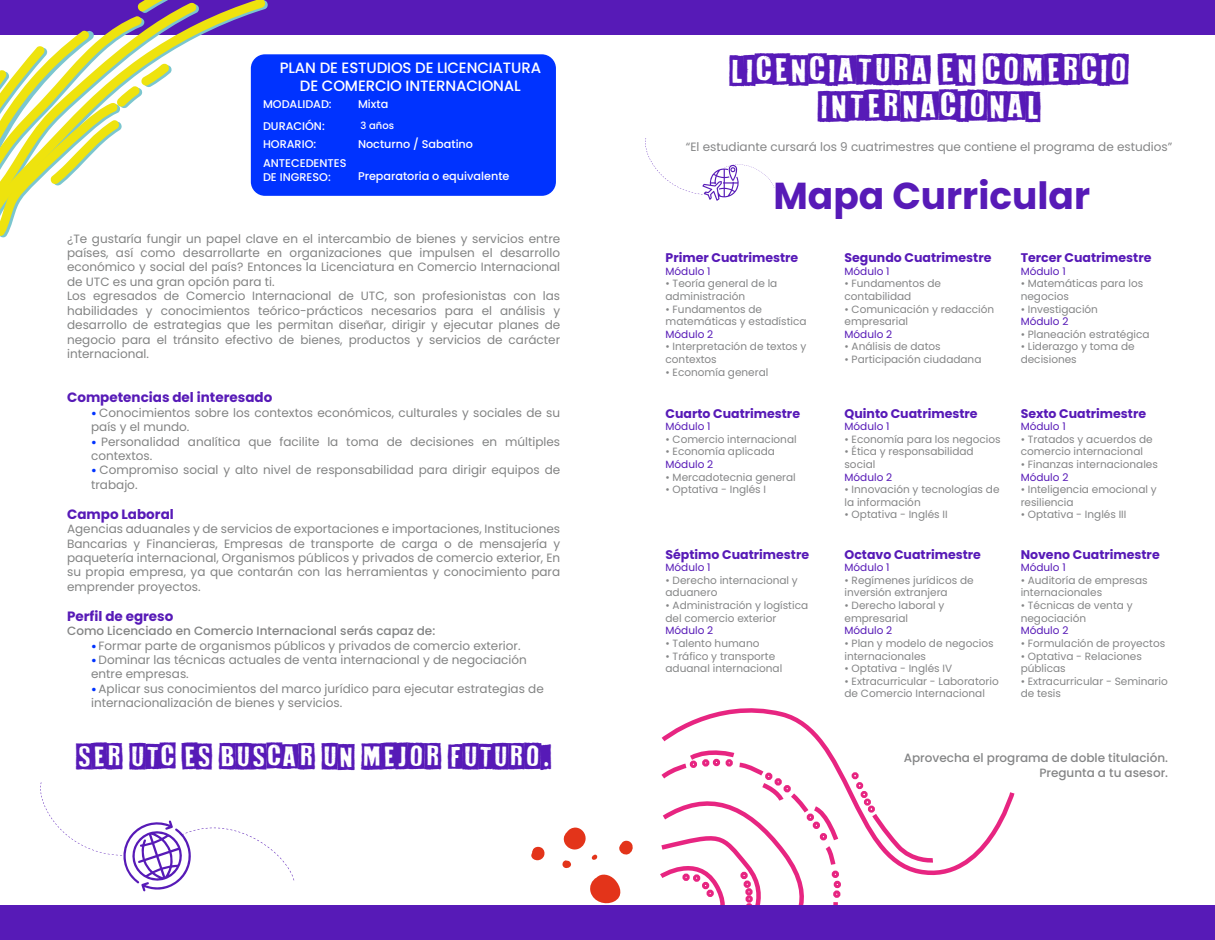
<style>
.page{position:relative;width:1215px;height:940px;background:#fff}
.page>*{position:absolute;margin:0;border:0;box-sizing:border-box;transform-origin:0 0}
.t1{font:700 37.5px "Poppins";color:#571ab7}
.t2{font:900 30px/36px "White On";color:#571ab7;text-align:center}
.t3{font:900 25.5px "White On";color:#571ab7}
.t4{font:500 15px/18px "Poppins";letter-spacing:-.01em;color:#fff;text-align:center}
.t5{font:700 13.5px "Poppins";color:#571ab7}
.t6{font:700 12.6px "Poppins";color:#571ab7}
.t7{font:12px/14.4px "Poppins";color:#828383}
.t8{font:12px "Poppins";color:#848586}
.t9{font:500 12px/14.4px "Poppins";color:#848586;text-align:right}
.t10{font:500 12px "Poppins";color:#828383}
.t11{font:500 11.25px/21.8px "Poppins";color:#fff}
.t12{font:10.5px/12.6px "Poppins";color:#848586}
.t13{font:10.5px "Poppins";color:#571ab7}
.t14{font:500 9.9px "Poppins";color:#fff}
.s1{font-weight:900;font-size:10.5px;color:#03f}
</style>
<div class="page">
<svg style="left:661px;top:708px;width:354px;height:177px"></svg>
<svg style="left:869px;top:810px;width:68px;height:55px"></svg>
<div style="left:867px;top:805px;width:7px;height:7px;border:4px solid #e72581;border-radius:50%"></div>
<div style="left:863px;top:798px;width:7px;height:7px;border:4px solid #e72581;border-radius:50%"></div>
<div style="left:860px;top:791px;width:7px;height:7px;border:4px solid #e72581;border-radius:50%"></div>
<div style="left:856px;top:782px;width:7px;height:7px;border:4px solid #e72581;border-radius:50%"></div>
<div style="left:851px;top:772px;width:7px;height:7px;border:4px solid #e72581;border-radius:50%"></div>
<svg style="left:660px;top:748px;width:180px;height:157px"></svg>
<div style="left:0;top:0;width:1214px;height:35px;background:#571ab7"></div>
<svg style="left:199px;top:0;width:68px;height:196px"></svg>
<svg style="left:0;top:0;width:199px;height:238px"></svg>
<div style="left:251px;top:54px;width:305px;height:142px;background:#03f;border-radius:14px"></div>
<div style="left:0;top:905px;width:1214px;height:35px;background:#571ab7"></div>
<svg style="left:531px;top:846px;width:14px;height:14px"></svg>
<svg style="left:562px;top:827px;width:71px;height:77px"></svg>
<svg style="left:645px;top:138px;width:129px;height:63px"></svg>
<svg style="left:40px;top:782px;width:254px;height:109px"></svg>
<p class="t4" style="left:279px;top:59px;width:263px">PLAN DE ESTUDIOS DE LICENCIATURA<br>DE COMERCIO INTERNACIONAL</p>
<p class="t11" style="left:358px;top:94px;width:32px">Mixta</p>
<p class="t11" style="left:358px;top:133px;width:116px">Nocturno / Sabatino</p>
<p class="t11" style="left:263px;top:94px;width:70px">MODALIDAD:<br>DURACIÓN:</p>
<p class="t14" style="left:360px;top:120px;width:35px">3 años</p>
<p class="t11" style="left:263px;top:135px;width:85px;line-height:19px">HORARIO:<br>ANTECEDENTES</p>
<p class="t11" style="left:263px;top:166px;width:69px">DE INGRESO:</p>
<p class="t11" style="left:358px;top:165px;width:153px">Preparatoria o equivalente</p>
<p class="t7" style="left:67px;top:231px;width:494px">¿Te gustaría fungir un papel clave en el intercambio de bienes y servicios entre países, así como desarrollarte en organizaciones que impulsen el desarrollo económico y social del país? Entonces la Licenciatura en Comercio Internacional de UTC es una gran opción para ti.<br>Los egresados de Comercio Internacional de UTC, son profesionistas con las habilidades y conocimientos teórico-prácticos necesarios para el análisis y desarrollo de estrategias que les permitan diseñar, dirigir y ejecutar planes de negocio para el tránsito efectivo de bienes, productos y servicios de carácter internacional.</p>
<p class="t5" style="left:67px;top:390px;width:207px">Competencias del interesado</p>
<p class="t7" style="left:91px;top:405px;width:470px"><span class="s1">•</span> Conocimientos sobre los contextos económicos, culturales y sociales de su país y el mundo.</p>
<p class="t7" style="left:91px;top:434px;width:470px"><span class="s1">•</span> Personalidad analítica que facilite la toma de decisiones en múltiples contextos.</p>
<p class="t7" style="left:91px;top:463px;width:470px"><span class="s1">•</span> Compromiso social y alto nivel de responsabilidad para dirigir equipos de trabajo.</p>
<p class="t5" style="left:67px;top:506px;width:108px">Campo Laboral</p>
<p class="t7" style="left:67px;top:522px;width:494px;text-align:justify">Agencias aduanales y de servicios de exportaciones e importaciones, Instituciones Bancarias y Financieras, Empresas de transporte de carga o de mensajería y paquetería internacional, Organismos públicos y privados de comercio exterior, En su propia empresa, ya que contarán con las herramientas y conocimiento para emprender proyectos.</p>
<p class="t5" style="left:67px;top:608px;width:108px">Perfil de egreso</p>
<p class="t10" style="left:67px;top:624px;width:369px">Como Licenciado en Comercio Internacional serás capaz de:</p>
<p class="t7" style="left:91px;top:638px;width:431px"><span class="s1">•</span> Formar parte de organismos públicos y privados de comercio exterior.</p>
<p class="t7" style="left:91px;top:652px;width:437px"><span class="s1">•</span> Dominar las técnicas actuales de venta internacional y de negociación entre empresas.</p>
<p class="t7" style="left:91px;top:681px;width:454px"><span class="s1">•</span> Aplicar sus conocimientos del marco jurídico para ejecutar estrategias de internacionalización de bienes y servicios.</p>
<h3 class="t3" style="left:77px;top:741px;width:475px">SER UTC ES BUSCAR UN MEJOR FUTURO.</h3>
<h2 class="t2" style="left:729px;top:51px;width:400px">LICENCIATURA EN COMERCIO<br>INTERNACIONAL</h2>
<p class="t8" style="left:685px;top:140px;width:488px">“El estudiante cursará los 9 cuatrimestres que contiene el programa de estudios”</p>
<h1 class="t1" style="left:773px;top:174px;width:318px">Mapa Curricular</h1>
<p class="t6" style="left:665px;top:250px;width:134px">Primer Cuatrimestre</p>
<p class="t13" style="left:665px;top:265px;width:47px">Módulo 1</p>
<p class="t12" style="left:665px;top:277px;width:113px">• Teoría general de la administración</p>
<p class="t12" style="left:665px;top:303px;width:142px">• Fundamentos de matemáticas y estadística</p>
<p class="t13" style="left:665px;top:328px;width:49px">Módulo 2</p>
<p class="t12" style="left:665px;top:340px;width:142px">• Interpretación de textos y contextos</p>
<p class="t12" style="left:665px;top:366px;width:104px">• Economía general</p>
<p class="t6" style="left:844px;top:250px;width:148px">Segundo Cuatrimestre</p>
<p class="t13" style="left:844px;top:265px;width:47px">Módulo 1</p>
<p class="t12" style="left:844px;top:277px;width:98px">• Fundamentos de contabilidad</p>
<p class="t12" style="left:844px;top:303px;width:151px">• Comunicación y redacción empresarial</p>
<p class="t13" style="left:844px;top:328px;width:49px">Módulo 2</p>
<p class="t12" style="left:844px;top:340px;width:98px">• Análisis de datos</p>
<p class="t12" style="left:844px;top:353px;width:138px">• Participación ciudadana</p>
<p class="t6" style="left:1020px;top:250px;width:132px">Tercer Cuatrimestre</p>
<p class="t13" style="left:1020px;top:265px;width:47px">Módulo 1</p>
<p class="t12" style="left:1020px;top:277px;width:124px">• Matemáticas para los negocios</p>
<p class="t12" style="left:1020px;top:303px;width:79px">• Investigación</p>
<p class="t13" style="left:1020px;top:315px;width:49px">Módulo 2</p>
<p class="t12" style="left:1020px;top:328px;width:130px">• Planeación estratégica</p>
<p class="t12" style="left:1020px;top:340px;width:115px">• Liderazgo y toma de decisiones</p>
<p class="t6" style="left:665px;top:406px;width:136px">Cuarto Cuatrimestre</p>
<p class="t13" style="left:665px;top:420px;width:47px">Módulo 1</p>
<p class="t12" style="left:665px;top:433px;width:133px">• Comercio internacional</p>
<p class="t12" style="left:665px;top:445px;width:111px">• Economía aplicada</p>
<p class="t13" style="left:665px;top:458px;width:49px">Módulo 2</p>
<p class="t12" style="left:665px;top:471px;width:132px">• Mercadotecnia general</p>
<p class="t12" style="left:665px;top:483px;width:102px">• Optativa - Inglés I</p>
<p class="t6" style="left:665px;top:547px;width:145px">Séptimo Cuatrimestre</p>
<p class="t13" style="left:665px;top:561px;width:47px">Módulo 1</p>
<p class="t12" style="left:665px;top:574px;width:134px">• Derecho internacional y aduanero</p>
<p class="t12" style="left:665px;top:599px;width:144px">• Administración y logística del comercio exterior</p>
<p class="t13" style="left:665px;top:624px;width:49px">Módulo 2</p>
<p class="t12" style="left:665px;top:637px;width:95px">• Talento humano</p>
<p class="t12" style="left:665px;top:649px;width:118px">• Tráfico y transporte aduanal internacional</p>
<p class="t6" style="left:844px;top:406px;width:135px">Quinto Cuatrimestre</p>
<p class="t13" style="left:844px;top:420px;width:47px">Módulo 1</p>
<p class="t12" style="left:844px;top:433px;width:158px">• Economía para los negocios</p>
<p class="t12" style="left:844px;top:445px;width:131px">• Ética y responsabilidad social</p>
<p class="t13" style="left:844px;top:471px;width:49px">Módulo 2</p>
<p class="t12" style="left:844px;top:483px;width:156px">• Innovación y tecnologías de la información</p>
<p class="t12" style="left:844px;top:508px;width:105px">• Optativa - Inglés II</p>
<p class="t6" style="left:844px;top:547px;width:138px">Octavo Cuatrimestre</p>
<p class="t13" style="left:844px;top:561px;width:47px">Módulo 1</p>
<p class="t12" style="left:844px;top:574px;width:131px">• Regímenes jurídicos de inversión extranjera</p>
<p class="t12" style="left:844px;top:599px;width:101px">• Derecho laboral y empresarial</p>
<p class="t13" style="left:844px;top:624px;width:49px">Módulo 2</p>
<p class="t12" style="left:844px;top:637px;width:150px">• Plan y modelo de negocios internacionales</p>
<p class="t12" style="left:844px;top:662px;width:109px">• Optativa - Inglés IV</p>
<p class="t12" style="left:844px;top:675px;width:156px">• Extracurricular - Laboratorio de Comercio Internacional</p>
<p class="t6" style="left:1020px;top:406px;width:127px">Sexto Cuatrimestre</p>
<p class="t13" style="left:1020px;top:420px;width:47px">Módulo 1</p>
<p class="t12" style="left:1020px;top:433px;width:133px">• Tratados y acuerdos de comercio internacional</p>
<p class="t12" style="left:1020px;top:458px;width:139px">• Finanzas internacionales</p>
<p class="t13" style="left:1020px;top:471px;width:49px">Módulo 2</p>
<p class="t12" style="left:1020px;top:483px;width:137px">• Inteligencia emocional y resiliencia</p>
<p class="t12" style="left:1020px;top:508px;width:107px">• Optativa - Inglés III</p>
<p class="t6" style="left:1020px;top:547px;width:140px">Noveno Cuatrimestre</p>
<p class="t13" style="left:1020px;top:561px;width:47px">Módulo 1</p>
<p class="t12" style="left:1020px;top:574px;width:128px">• Auditoría de empresas internacionales</p>
<p class="t12" style="left:1020px;top:599px;width:113px">• Técnicas de venta y negociación</p>
<p class="t13" style="left:1020px;top:624px;width:49px">Módulo 2</p>
<p class="t12" style="left:1020px;top:637px;width:146px">• Formulación de proyectos</p>
<p class="t12" style="left:1020px;top:649px;width:123px">• Optativa - Relaciones públicas</p>
<p class="t12" style="left:1020px;top:675px;width:149px">• Extracurricular - Seminario de tesis</p>
<p class="t9" style="left:903px;top:751px;width:266px">Aprovecha el programa de doble titulación.<br>Pregunta a tu asesor.</p>
</div>
